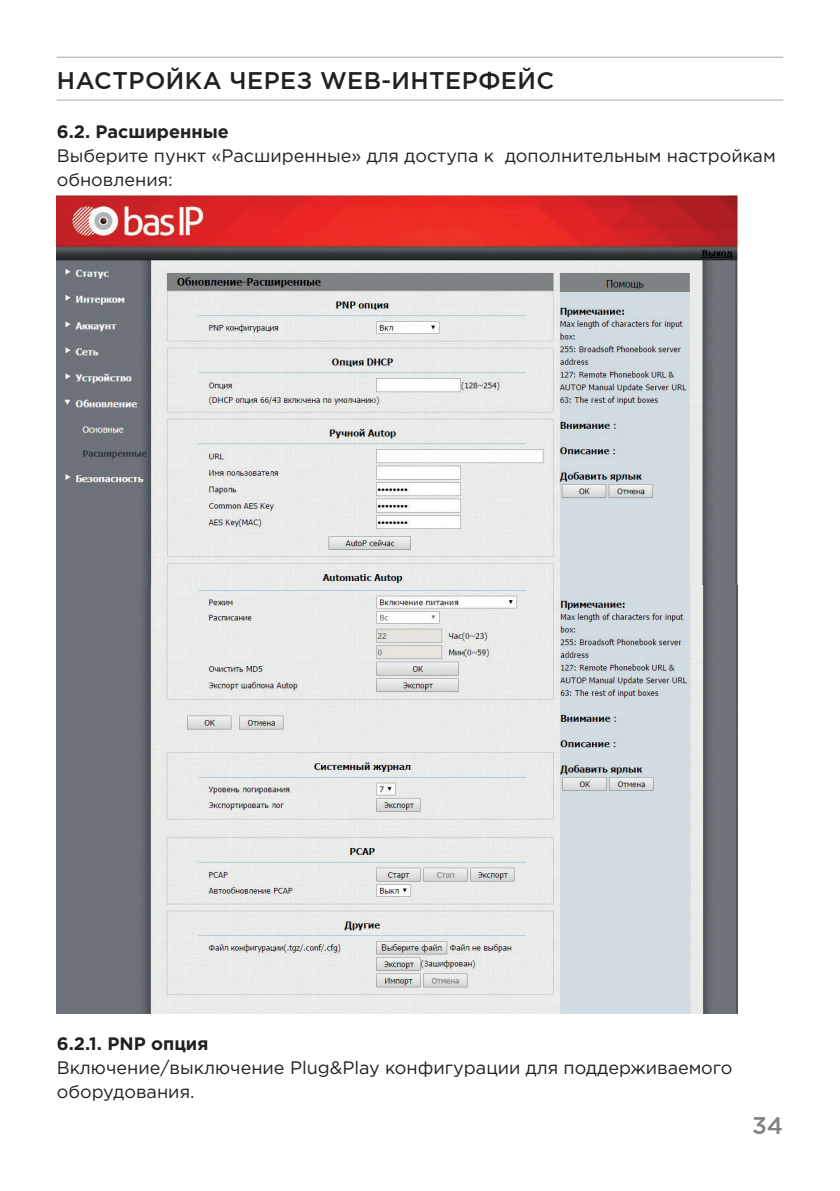
<style>
.page{position:relative;width:840px;height:1191px;background:#fff}
.page>*{position:absolute;margin:0;border:0;box-sizing:border-box;transform-origin:0 0}
.t1{font:500 24px "Gotham Pro";letter-spacing:.02em;color:#231f20}
.t2{font:500 24px "Gotham Pro";color:#808285}
.t3{font:18px/24px "Gotham Pro";color:#231f20}
.t4{font:700 18px "Gotham Pro";color:#231f20}
</style>
<div class="page">
<hr style="left:57px;top:100px;width:725px;height:1px;background:#a8a9ad">
<hr style="left:57px;top:57px;width:725px;height:1px;background:#a8a9ad">
<img style="left:57px;top:196px;width:679px;height:817px">
<h1 class="t1" style="left:57px;top:67px;width:498px">НАСТРОЙКА ЧЕРЕЗ WEB-ИНТЕРФЕЙС</h1>
<p class="t4" style="left:57px;top:121px;width:173px">6.2. Расширенные</p>
<p class="t3" style="left:57px;top:143px;width:720px">Выберите пункт «Расширенные» для доступа к дополнительным настройкам обновления:</p>
<p class="t4" style="left:57px;top:1033px;width:153px">6.2.1. PNP опция</p>
<p class="t3" style="left:57px;top:1055px;width:676px">Включение/выключение Plug&amp;Play конфигурации для поддерживаемого оборудования.</p>
<h1 class="t2" style="left:751px;top:1112px;width:33px">34</h1>
</div>
